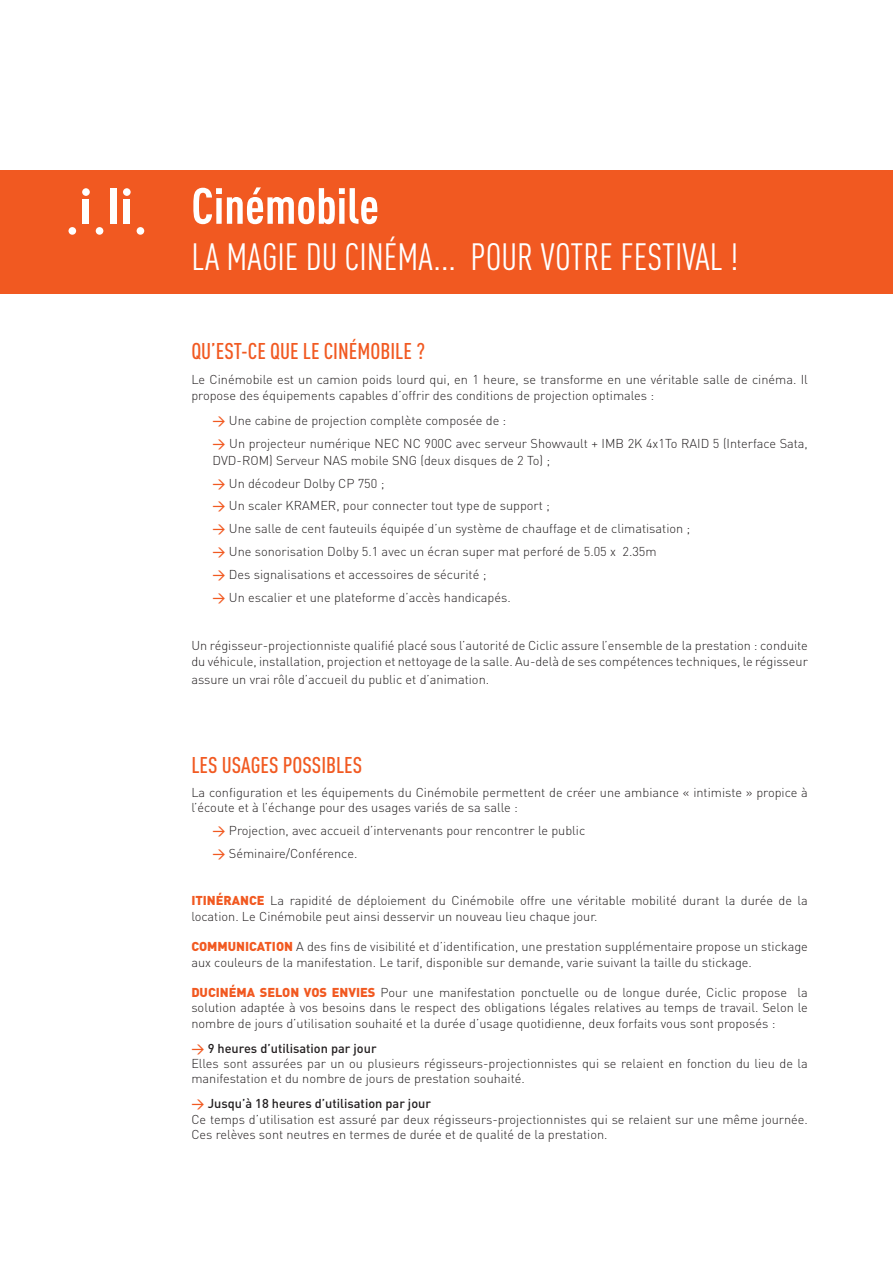
<style>
.page{position:relative;width:893px;height:1263px;background:#fff}
.page>*{position:absolute;margin:0;border:0;box-sizing:border-box;transform-origin:0 0}
.t1{font:700 50.1px "DIN Cond";color:#fff}
.t2{font:37.5px "DIN Cond";color:#fff}
.t3{font:500 22.5px "DIN Cond";color:#f15921}
.t4{font:300 12.75px/15.3px "DIN";color:#231f20}
.s1{font-weight:500;color:#f15921}
.s2{font-weight:900;color:#f15921}
.s3{font-weight:500}
</style>
<div class="page">
<div style="left:0;top:170px;width:893px;height:123px;background:#f15921"></div>
<div style="left:83px;top:200px;width:6px;height:24px;background:#fff"></div>
<div style="left:82px;top:188px;width:8px;height:8px;background:#fff;border-radius:50%"></div>
<div style="left:123px;top:188px;width:8px;height:8px;background:#fff;border-radius:50%"></div>
<div style="left:110px;top:188px;width:7px;height:36px;background:#fff"></div>
<div style="left:123px;top:200px;width:7px;height:24px;background:#fff"></div>
<div style="left:69px;top:227px;width:7px;height:8px;background:#fff;border-radius:50%"></div>
<div style="left:96px;top:227px;width:7px;height:8px;background:#fff;border-radius:50%"></div>
<div style="left:137px;top:227px;width:7px;height:8px;background:#fff;border-radius:50%"></div>
<h1 class="t1" style="left:191px;top:175px;width:189px">Cinémobile</h1>
<h2 class="t2" style="left:191px;top:235px;width:548px">LA MAGIE DU CINÉMA... POUR VOTRE FESTIVAL !</h2>
<h3 class="t3" style="left:191px;top:337px;width:235px">QU’EST-CE QUE LE CINÉMOBILE ?</h3>
<p class="t4" style="left:191px;top:371px;width:618px;line-height:16.5px">Le Cinémobile est un camion poids lourd qui, en 1 heure, se transforme en une véritable salle de cinéma. Il propose des équipements capables d’offrir des conditions de projection optimales :</p>
<p class="t4" style="left:213px;top:409px;width:597px;line-height:22.8px"><span class="s1">&gt;</span> Une cabine de projection complète composée de :<br><span class="s1">&gt;</span> Un projecteur numérique NEC NC 900C avec serveur Showvault + IMB 2K 4x1To RAID 5 (Interface Sata,</p>
<p class="t4" style="left:213px;top:448px;width:479px;line-height:22.8px">DVD-ROM) Serveur NAS mobile SNG (deux disques de 2 To) ;<br><span class="s1">&gt;</span> Un décodeur Dolby CP 750 ;<br><span class="s1">&gt;</span> Un scaler KRAMER, pour connecter tout type de support ;<br><span class="s1">&gt;</span> Une salle de cent fauteuils équipée d’un système de chauffage et de climatisation ; <span class="s1">&gt;</span> Une sonorisation Dolby 5.1 avec un écran super mat perforé de 5.05 x 2.35m<br><span class="s1">&gt;</span> Des signalisations et accessoires de sécurité ;<br><span class="s1">&gt;</span> Un escalier et une plateforme d’accès handicapés.</p>
<p class="t4" style="left:191px;top:637px;width:618px;line-height:16.5px">Un régisseur-projectionniste qualifié placé sous l’autorité de Ciclic assure l’ensemble de la prestation : conduite du véhicule, installation, projection et nettoyage de la salle. Au-delà de ses compétences techniques, le régisseur</p>
<p class="t4" style="left:191px;top:672px;width:299px">assure un vrai rôle d’accueil du public et d’animation.</p>
<h3 class="t3" style="left:191px;top:751px;width:172px">LES USAGES POSSIBLES</h3>
<p class="t4" style="left:191px;top:784px;width:618px">La configuration et les équipements du Cinémobile permettent de créer une ambiance « intimiste » propice à l’écoute et à l’échange pour des usages variés de sa salle :</p>
<p class="t4" style="left:213px;top:819px;width:374px;line-height:22.8px"><span class="s1">&gt;</span> Projection, avec accueil d’intervenants pour rencontrer le public <span class="s1">&gt;</span> Séminaire/Conférence.</p>
<p class="t4" style="left:191px;top:893px;width:618px"><span class="s2">ITINÉRANCE</span> La rapidité de déploiement du Cinémobile offre une véritable mobilité durant la durée de la location. Le Cinémobile peut ainsi desservir un nouveau lieu chaque jour.</p>
<p class="t4" style="left:191px;top:939px;width:618px"><span class="s2">COMMUNICATION</span> A des fins de visibilité et d’identification, une prestation supplémentaire propose un stickage aux couleurs de la manifestation. Le tarif, disponible sur demande, varie suivant la taille du stickage.</p>
<p class="t4" style="left:191px;top:985px;width:618px;text-align:justify"><span class="s2">DUCINÉMA SELON VOS ENVIES</span> Pour une manifestation ponctuelle ou de longue durée, Ciclic propose la solution adaptée à vos besoins dans le respect des obligations légales relatives au temps de travail. Selon le nombre de jours d’utilisation souhaité et la durée d’usage quotidienne, deux forfaits vous sont proposés :</p>
<p class="t4" style="left:191px;top:1040px;width:618px"><span class="s1">&gt;</span> <span class="s3">9 heures d’utilisation par jour<br></span>Elles sont assurées par un ou plusieurs régisseurs-projectionnistes qui se relaient en fonction du lieu de la manifestation et du nombre de jours de prestation souhaité.</p>
<p class="t4" style="left:191px;top:1096px;width:618px"><span class="s1">&gt;</span> <span class="s3">Jusqu’à 18 heures d’utilisation par jour<br></span>Ce temps d’utilisation est assuré par deux régisseurs-projectionnistes qui se relaient sur une même journée.<br>Ces relèves sont neutres en termes de durée et de qualité de la prestation.</p>
</div>
